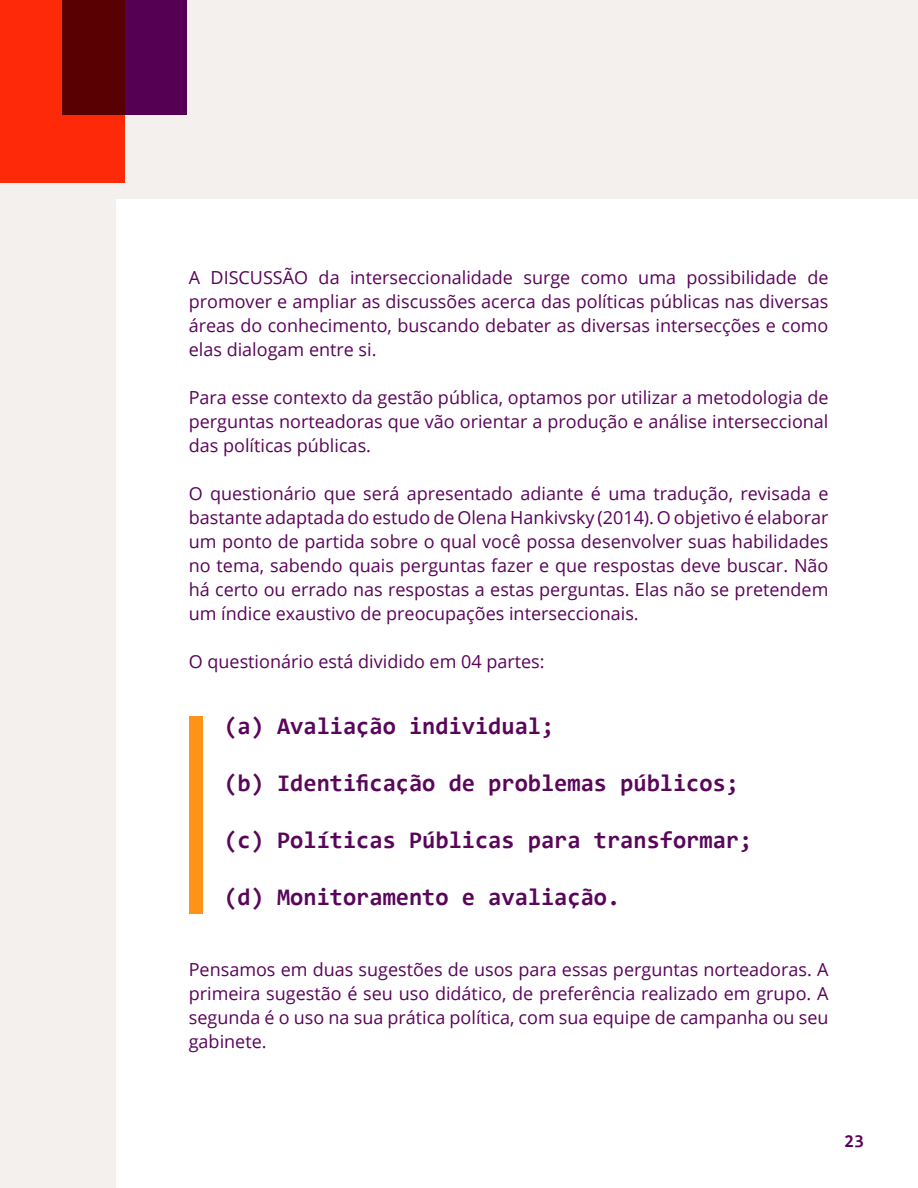
<style>
.page{position:relative;width:918px;height:1188px;background:#f4f0ee}
.page>*{position:absolute;margin:0;border:0;box-sizing:border-box;transform-origin:0 0}
.t1{font:700 24px "Consolas";color:#59065a}
.t2{font:18px/24px "Open Sans";color:#5a035a;text-align:justify}
.t3{font:700 18px "Consolas";color:#5a0059}
</style>
<div class="page">
<div style="left:0;top:0;width:125px;height:182px;background:#fe2909"></div>
<div style="left:116px;top:199px;width:802px;height:989px;background:#fff"></div>
<div style="left:189px;top:717px;width:14px;height:197px;background:#ff9318"></div>
<svg style="left:62px;top:0;width:125px;height:114px;background:#57002a"></svg>
<p class="t2" style="left:189px;top:265px;width:641px">A DISCUSSÃO da interseccionalidade surge como uma possibilidade de promover e ampliar as discussões acerca das políticas públicas nas diversas áreas do conhecimento, buscando debater as diversas intersecções e como elas dialogam entre si.</p>
<p class="t2" style="left:189px;top:385px;width:641px">Para esse contexto da gestão pública, optamos por utilizar a metodologia de perguntas norteadoras que vão orientar a produção e análise interseccional das políticas públicas.</p>
<p class="t2" style="left:189px;top:481px;width:641px">O questionário que será apresentado adiante é uma tradução, revisada e bastante adaptada do estudo de Olena Hankivsky (2014). O objetivo é elaborar um ponto de partida sobre o qual você possa desenvolver suas habilidades no tema, sabendo quais perguntas fazer e que respostas deve buscar. Não há certo ou errado nas respostas a estas perguntas. Elas não se pretendem um índice exaustivo de preocupações interseccionais.</p>
<p class="t2" style="left:189px;top:649px;width:357px">O questionário está dividido em 04 partes:</p>
<h1 class="t1" style="left:224px;top:711px;width:332px">(a) Avaliação individual;</h1>
<h1 class="t1" style="left:224px;top:768px;width:516px">(b) Identificação de problemas públicos;</h1>
<h1 class="t1" style="left:224px;top:825px;width:529px">(c) Políticas Públicas para transformar;</h1>
<h1 class="t1" style="left:224px;top:882px;width:398px">(d) Monitoramento e avaliação.</h1>
<p class="t2" style="left:189px;top:957px;width:641px">Pensamos em duas sugestões de usos para essas perguntas norteadoras. A primeira sugestão é seu uso didático, de preferência realizado em grupo. A segunda é o uso na sua prática política, com sua equipe de campanha ou seu gabinete.</p>
<p class="t3" style="left:844px;top:1130px;width:21px">23</p>
</div>
